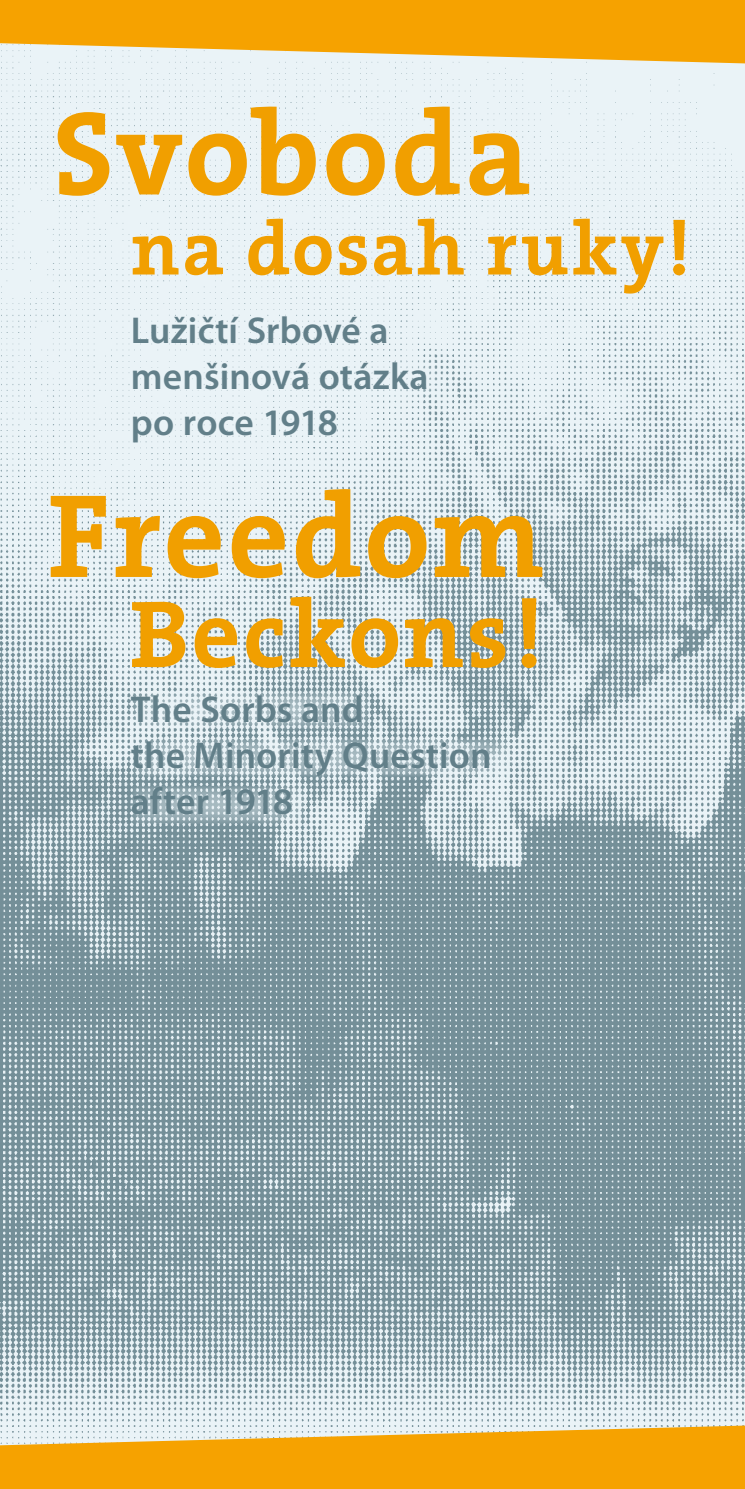
<style>
.page{position:relative;width:745px;height:1489px;background:#fff}
.page>*{position:absolute;margin:0;border:0;box-sizing:border-box;transform-origin:0 0}
.t1{font:700 120px "The Serif";letter-spacing:.015em;color:#f19f00}
.t2{font:700 96px "The Serif";letter-spacing:.02em;color:#f19f00}
.t3{font:700 76.25px "The Serif";letter-spacing:.035em;color:#f19f00}
.t4{font:600 37.5px/46px "Myriad Pro";letter-spacing:.005em;color:#627f89}
</style>
<div class="page">
<img style="left:0;top:63px;width:744px;height:1362px">
<svg style="left:0;top:0;width:744px;height:63px;background:#f4ae25"></svg>
<svg style="left:0;top:1425px;width:744px;height:63px;background:#f2ae27"></svg>
<svg style="left:130px;top:738px;width:383px;height:38px;background:#c1d0d6"></svg>
<svg style="left:131px;top:785px;width:174px;height:39px;background:#acbec5"></svg>
<div style="left:130px;top:403px;width:218px;height:38px;background:#eaf3f7"></div>
<svg style="left:130px;top:691px;width:239px;height:38px;background:#c8d6dc"></svg>
<div style="left:130px;top:359px;width:309px;height:38px;background:#eaf3f7"></div>
<h1 class="t1" style="left:53px;top:53px;width:479px">Svoboda</h1>
<h3 class="t3" style="left:131px;top:185px;width:561px">na dosah ruky!</h3>
<p class="t4" style="left:131px;top:307px;width:299px">Lužičtí Srbové a menšinová otázka po roce 1918</p>
<h1 class="t1" style="left:48px;top:436px;width:497px">Freedom</h1>
<h2 class="t2" style="left:130px;top:554px;width:415px">Beckons!</h2>
<p class="t4" style="left:131px;top:687px;width:362px">The Sorbs and<br>the Minority Question after 1918</p>
</div>
